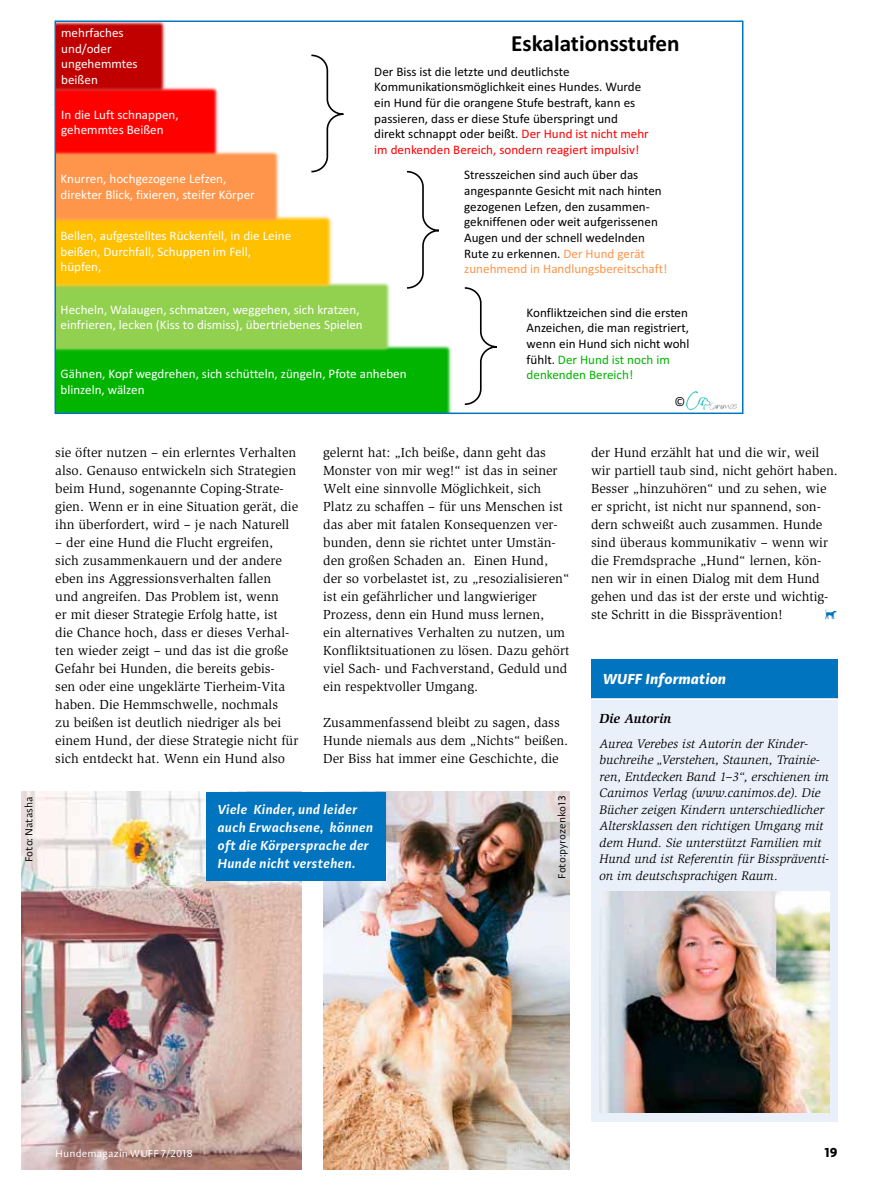
<style>
.page{position:relative;width:893px;height:1191px;background:#fff}
.page>*{position:absolute;margin:0;border:0;box-sizing:border-box;transform-origin:0 0}
.t1{font:700 23.25px "Calibri";color:#000}
.t2{font:italic 700 15px "Adagio Sans";letter-spacing:.01em;color:#fff}
.t3{font:13.5px/18px "Slimbach";color:#000}
.t4{font:italic 600 13.5px/18px "Adagio Sans";letter-spacing:.02em;color:#fff}
.t5{font:italic 700 13.5px "Slimbach";letter-spacing:.005em;color:#000}
.t6{font:700 13.5px "Adagio Sans";color:#000}
.t7{font:13.5px "Animal";color:#0074be}
.t8{font:13.05px/15.6px "Calibri";color:#000}
.t9{font:13.05px/15.6px "Calibri";color:#fff}
.t10{font:italic 12.75px/16.5px "Slimbach";letter-spacing:.01em;color:#000}
.t11{font:10.5px "Adagio Sans";color:#000}
.t12{font:10.5px "Adagio Sans";letter-spacing:.01em;color:#fff}
.s1{color:#f00}
.s2{color:#ff954a}
.s3{color:#00b400}
</style>
<div class="page">
<img style="left:21px;top:792px;width:281px;height:377px">
<div style="left:591px;top:659px;width:247px;height:40px;background:#0074be"></div>
<div style="left:591px;top:699px;width:247px;height:423px;background:#e9f0fa"></div>
<hr style="left:591px;top:698px;width:247px;height:1px;background:#fff">
<img style="left:600px;top:891px;width:229px;height:221px">
<img style="left:323px;top:792px;width:247px;height:377px">
<img style="left:391px;top:345px;width:60px;height:66px">
<div style="left:55px;top:350px;width:390px;height:63px;background:#00b400"></div>
<img style="left:58px;top:282px;width:333px;height:69px">
<img style="left:58px;top:215px;width:275px;height:73px">
<div style="left:55px;top:221px;width:271px;height:60px;background:#ffc000"></div>
<img style="left:165px;top:86px;width:53px;height:65px">
<div style="left:56px;top:92px;width:156px;height:60px;background:#f00"></div>
<img style="left:58px;top:151px;width:222px;height:71px">
<div style="left:55px;top:157px;width:218px;height:59px;background:#ff954a"></div>
<svg style="left:464px;top:287px;width:33px;height:118px"></svg>
<img style="left:58px;top:24px;width:107px;height:68px">
<div style="left:56px;top:26px;width:103px;height:60px;background:#c00000"></div>
<svg style="left:311px;top:54px;width:33px;height:119px"></svg>
<svg style="left:407px;top:170px;width:32px;height:119px"></svg>
<img style="left:686px;top:391px;width:50px;height:18px">
<div style="left:55px;top:21px;width:688px;height:393px;border:2px solid #0074be"></div>
<div style="left:206px;top:792px;width:179px;height:88px;background:#0074be"></div>
<p class="t9" style="left:61px;top:25px;width:78px">mehrfaches und/oder ungehemmtes beißen</p>
<p class="t9" style="left:61px;top:106px;width:119px">In die Luft schnappen, gehemmtes Beißen</p>
<p class="t9" style="left:61px;top:171px;width:196px">Knurren, hochgezogene Lefzen, direkter Blick, fixieren, steifer Körper</p>
<p class="t9" style="left:61px;top:228px;width:232px">Bellen, aufgestelltes Rückenfell, in die Leine beißen, Durchfall, Schuppen im Fell, hüpfen,</p>
<h1 class="t1" style="left:511px;top:27px;width:170px">Eskalationsstufen</h1>
<p class="t8" style="left:374px;top:63px;width:276px">Der Biss ist die letzte und deutlichste Kommunikationsmöglichkeit eines Hundes. Wurde ein Hund für die orangene Stufe bestraft, kann es passieren, dass er diese Stufe überspringt und direkt schnappt oder beißt. <span class="s1">Der Hund ist nicht mehr im denkenden Bereich, sondern reagiert impulsiv!</span></p>
<p class="t8" style="left:464px;top:167px;width:205px">Stresszeichen sind auch über das angespannte Gesicht mit nach hinten gezogenen Lefzen, den zusammen&shy;gekniffenen oder weit aufgerissenen Augen und der schnell wedelnden Rute zu erkennen. <span class="s2">Der Hund gerät zunehmend in Handlungsbereitschaft!</span></p>
<p class="t9" style="left:61px;top:301px;width:304px">Hecheln, Walaugen, schmatzen, weggehen, sich kratzen, einfrieren, lecken (Kiss to dismiss), übertriebenes Spielen</p>
<p class="t9" style="left:61px;top:366px;width:348px">Gähnen, Kopf wegdrehen, sich schütteln, züngeln, Pfote anheben blinzeln, wälzen</p>
<p class="t8" style="left:527px;top:304px;width:164px">Konfliktzeichen sind die ersten<br>Anzeichen, die man registriert, wenn ein Hund sich nicht wohl fühlt. <span class="s3">Der Hund ist noch im denkenden Bereich!</span></p>
<p class="t8" style="left:674px;top:394px;width:12px">©</p>
<p class="t3" style="left:55px;top:443px;width:244px">sie öfter nutzen – ein erlerntes Verhalten also. Genauso entwickeln sich Strategien beim Hund, sogenannte Coping-Strate&shy;gien. Wenn er in eine Situation gerät, die ihn überfordert, wird – je nach Naturell</p>
<p class="t3" style="left:55px;top:533px;width:245px">– der eine Hund die Flucht ergreifen, sich zusammenkauern und der andere eben ins Aggressionsverhalten fallen<br>und angreifen. Das Problem ist, wenn<br>er mit dieser Strategie Erfolg hatte, ist die Chance hoch, dass er dieses Verhal&shy;ten wieder zeigt – und das ist die große Gefahr bei Hunden, die bereits gebis-<br>sen oder eine ungeklärte Tierheim-Vita haben. Die Hemmschwelle, nochmals<br>zu beißen ist deutlich niedriger als bei einem Hund, der diese Strategie nicht für sich entdeckt hat. Wenn ein Hund also</p>
<p class="t3" style="left:323px;top:443px;width:248px">gelernt hat: „Ich beiße, dann geht das Monster von mir weg!“ ist das in seiner Welt eine sinnvolle Möglichkeit, sich Platz zu schaffen – für uns Menschen ist das aber mit fatalen Konsequenzen ver&shy;bunden, denn sie richtet unter Umstän&shy;den großen Schaden an. Einen Hund, der so vorbelastet ist, zu „resozialisieren“ ist ein gefährlicher und langwieriger Prozess, denn ein Hund muss lernen,<br>ein alternatives Verhalten zu nutzen, um Konfliktsituationen zu lösen. Dazu gehört viel Sach- und Fachverstand, Geduld und ein respektvoller Umgang.</p>
<p class="t3" style="left:323px;top:713px;width:247px">Zusammenfassend bleibt zu sagen, dass<br>Hunde niemals aus dem „Nichts“ beißen.<br>Der Biss hat immer eine Geschichte, die</p>
<p class="t11" style="left:22px;top:862px;width:67px;rotate:-90deg">Foto: Natasha</p>
<p class="t4" style="left:218px;top:800px;width:157px">Viele Kinder, und leider auch Erwachsene, können oft die Körpersprache der<br>Hunde nicht verstehen.</p>
<p class="t11" style="left:555px;top:878px;width:84px;rotate:-90deg">Foto:pyrozenko13</p>
<p class="t3" style="left:591px;top:443px;width:248px">der Hund erzählt hat und die wir, weil wir partiell taub sind, nicht gehört haben.<br>Besser „hinzuhören“ und zu sehen, wie er spricht, ist nicht nur spannend, son&shy;dern schweißt auch zusammen. Hunde sind überaus kommunikativ – wenn wir die Fremdsprache „Hund“ lernen, kön&shy;nen wir in einen Dialog mit dem Hund gehen und das ist der erste und wichtig&shy;ste Schritt in die Bissprävention!</p>
<p class="t7" style="left:825px;top:607px;width:14px">D</p>
<p class="t2" style="left:604px;top:669px;width:125px">WUFF Information</p>
<p class="t5" style="left:600px;top:710px;width:74px">Die Autorin</p>
<p class="t10" style="left:600px;top:735px;width:231px">Aurea Verebes ist Autorin der Kinder&shy;buchreihe „Verstehen, Staunen, Trainie&shy;ren, Entdecken Band 1–3“, erschienen im Canimos Verlag (www.canimos.de). Die Bücher zeigen Kindern unterschiedlicher Altersklassen den richtigen Umgang mit dem Hund. Sie unterstützt Familien mit Hund und ist Referentin für Bisspräventi&shy;on im deutschsprachigen Raum.</p>
<p class="t12" style="left:55px;top:1146px;width:139px">Hundemagazin WUFF 7/2018</p>
<p class="t6" style="left:824px;top:1143px;width:15px">19</p>
</div>
